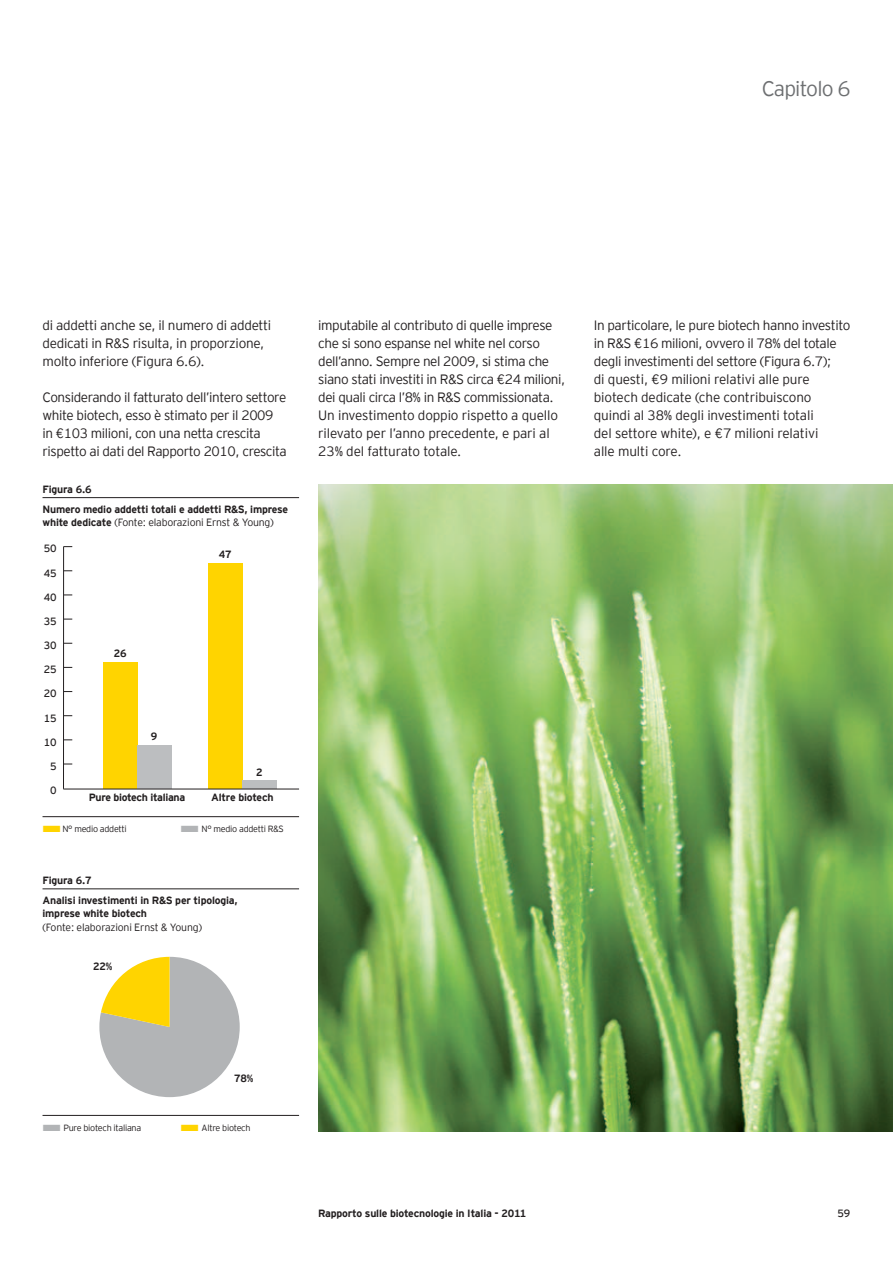
<style>
.page{position:relative;width:893px;height:1263px;background:#fff}
.page>*{position:absolute;margin:0;border:0;box-sizing:border-box;transform-origin:0 0}
.t1{font:300 21px "EY Interstate";letter-spacing:-.04em;color:#6d6f71}
.t2{font:300 13.5px/18px "EY Interstate";letter-spacing:-.03em;color:#231f20}
.t3{font:700 10.5px/19.5px "EY Interstate";letter-spacing:-.02em;color:#231f20}
.t4{font:300 10.5px "EY Interstate";letter-spacing:-.02em;color:#231f20}
.t5{font:10.5px "EY Interstate";letter-spacing:-.02em;color:#231f20}
.t6{font:300 9px "EY Interstate";letter-spacing:-.03em;color:#231f20}
.s1{font-weight:700}
.s2{color:#ffd400}
.s3{color:#b2b4b6}
</style>
<div class="page">
<hr style="left:43px;top:888px;width:256px;height:1px;background:#231f20">
<hr style="left:43px;top:1115px;width:256px;height:1px;background:#231f20">
<svg style="left:99px;top:957px;width:141px;height:140px"></svg>
<img style="left:318px;top:485px;width:575px;height:646px">
<hr style="left:43px;top:497px;width:256px;height:1px;background:#231f20">
<div style="left:103px;top:662px;width:34px;height:127px;background:#ffd400"></div>
<div style="left:208px;top:563px;width:34px;height:226px;background:#ffd400"></div>
<hr style="left:63px;top:546px;width:1px;height:243px;background:#231f20">
<div style="left:137px;top:745px;width:34px;height:44px;background:#bcbec0"></div>
<div style="left:242px;top:781px;width:34px;height:8px;background:#bcbec0"></div>
<hr style="left:63px;top:789px;width:236px;height:1px;background:#231f20">
<hr style="left:43px;top:816px;width:256px;height:1px;background:#231f20">
<h1 class="t1" style="left:762px;top:74px;width:90px">Capitolo 6</h1>
<p class="t2" style="left:43px;top:315px;width:230px">di addetti anche se, il numero di addetti dedicati in R&amp;S risulta, in proporzione, molto inferiore (Figura 6.6).</p>
<p class="t2" style="left:43px;top:387px;width:246px">Considerando il fatturato dell’intero settore white biotech, esso è stimato per il 2009 in €103 milioni, con una netta crescita rispetto ai dati del Rapporto 2010, crescita</p>
<p class="t3" style="left:43px;top:479px;width:247px">Figura 6.6<br>Numero medio addetti totali e addetti R&amp;S, imprese</p>
<p class="t4" style="left:43px;top:515px;width:233px"><span class="s1">white dedicate</span> (Fonte: elaborazioni Ernst &amp; Young)</p>
<p class="t5" style="left:44px;top:541px;width:14px">50</p>
<p class="t5" style="left:44px;top:565px;width:14px">45</p>
<p class="t5" style="left:44px;top:590px;width:14px">40</p>
<p class="t5" style="left:44px;top:614px;width:14px">35</p>
<p class="t5" style="left:44px;top:638px;width:14px">30</p>
<p class="t5" style="left:44px;top:662px;width:14px">25</p>
<p class="t5" style="left:44px;top:686px;width:14px">20</p>
<p class="t5" style="left:44px;top:710px;width:14px">15</p>
<p class="t5" style="left:44px;top:734px;width:14px">10</p>
<p class="t5" style="left:50px;top:759px;width:8px">5</p>
<p class="t5" style="left:50px;top:783px;width:8px">0</p>
<p class="t3" style="left:114px;top:643px;width:14px">26</p>
<p class="t3" style="left:151px;top:726px;width:8px">9</p>
<p class="t3" style="left:219px;top:544px;width:14px">47</p>
<p class="t3" style="left:256px;top:762px;width:8px">2</p>
<p class="t3" style="left:89px;top:787px;width:98px">Pure biotech italiana</p>
<p class="t3" style="left:211px;top:787px;width:64px">Altre biotech</p>
<p class="t6" style="left:43px;top:822px;width:86px"><span class="s2">■</span> N° medio addetti</p>
<p class="t6" style="left:181px;top:822px;width:105px"><span class="s3">■</span>N° medio addetti R&amp;S</p>
<p class="t3" style="left:43px;top:870px;width:197px">Figura 6.7<br>Analisi investimenti in R&amp;S per tipologia,</p>
<p class="t3" style="left:43px;top:903px;width:106px">imprese white biotech</p>
<p class="t4" style="left:43px;top:920px;width:161px">(Fonte: elaborazioni Ernst &amp; Young)</p>
<p class="t3" style="left:93px;top:956px;width:21px">22%</p>
<p class="t2" style="left:318px;top:315px;width:249px">imputabile al contributo di quelle imprese che si sono espanse nel white nel corso dell’anno. Sempre nel 2009, si stima che siano stati investiti in R&amp;S circa €24 milioni, dei quali circa l’8% in R&amp;S commissionata.<br>Un investimento doppio rispetto a quello rilevato per l’anno precedente, e pari al 23% del fatturato totale.</p>
<p class="t2" style="left:594px;top:315px;width:258px">In particolare, le pure biotech hanno investito in R&amp;S €16 milioni, ovvero il 78% del totale degli investimenti del settore (Figura 6.7);<br>di questi, €9 milioni relativi alle pure biotech dedicate (che contribuiscono quindi al 38% degli investimenti totali<br>del settore white), e €7 milioni relativi<br>alle multi core.</p>
<p class="t3" style="left:234px;top:1067px;width:21px">78%</p>
<p class="t6" style="left:43px;top:1121px;width:100px"><span class="s3">■</span>Pure biotech italiana</p>
<p class="t6" style="left:181px;top:1121px;width:72px"><span class="s2">■</span>Altre biotech</p>
<p class="t3" style="left:318px;top:1203px;width:210px">Rapporto sulle biotecnologie in Italia - 2011</p>
<p class="t5" style="left:838px;top:1206px;width:14px">59</p>
</div>
